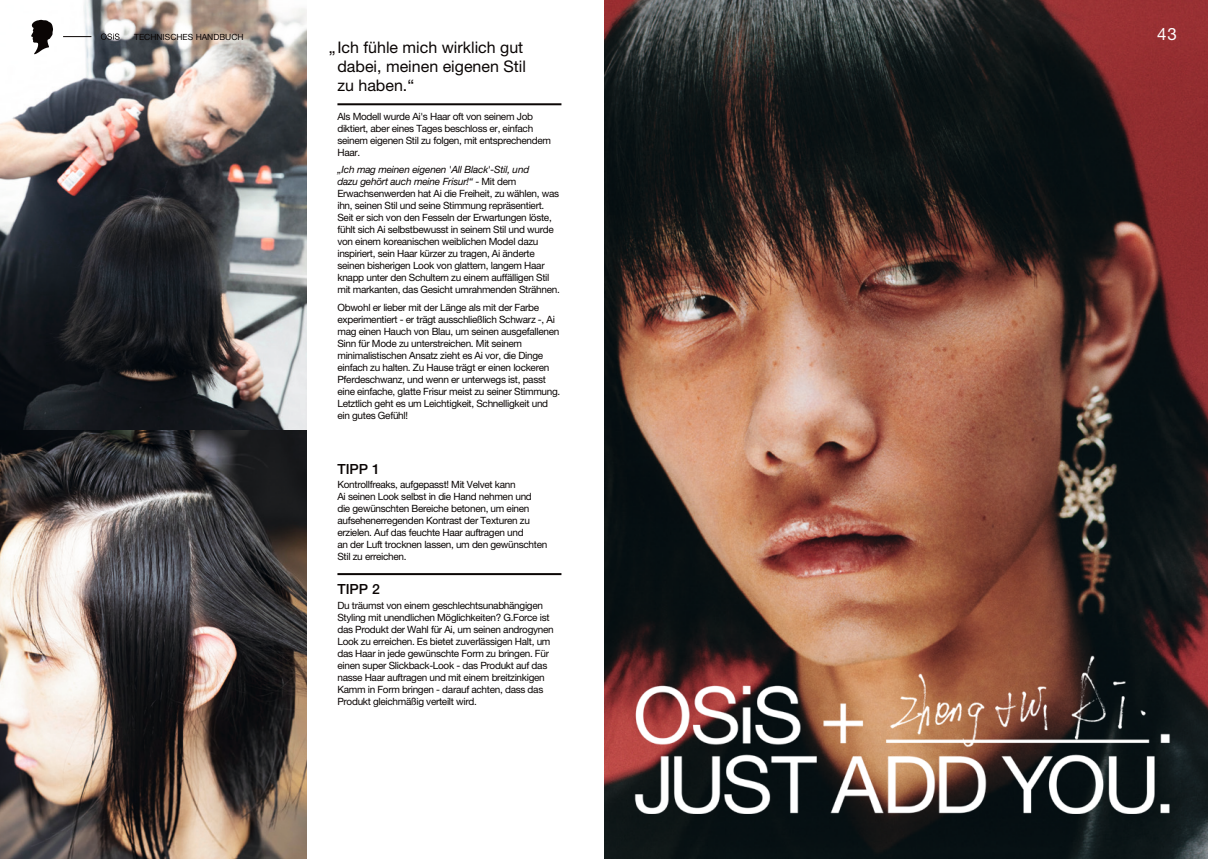
<style>
.page{position:relative;width:1208px;height:859px;background:#fff}
.page>*{position:absolute;margin:0;border:0;box-sizing:border-box;transform-origin:0 0}
.t1{font:17px "Helvetica Neue LTW1 G";color:#fff}
.t2{font:16px/19px "Helvetica Neue LTW1 G";color:#0a0504}
.t3{font:500 14px "Helvetica Neue LTW1 G";color:#0a0504}
.t4{font:10px/12px "Helvetica Neue LTW1 G";letter-spacing:-.03em;color:#0a0504}
.t5{font:8.5px "Helvetica Neue LTW1 G";color:#0a0504}
.s1{font-style:italic}
</style>
<div class="page">
<img style="left:0;top:0;width:306px;height:859px">
<svg style="left:31px;top:20px;width:22px;height:34px"></svg>
<svg style="left:63px;top:36px;width:28px;height:1px"></svg>
<svg style="left:101px;top:33px;width:19px;height:7px"></svg>
<img style="left:604px;top:0;width:604px;height:859px">
<img style="left:632px;top:627px;width:539px;height:187px">
<hr style="left:337px;top:103px;width:224px;height:2px;background:#0a0504">
<hr style="left:337px;top:573px;width:224px;height:2px;background:#0a0504">
<p class="t5" style="left:134px;top:31px;width:111px">TECHNISCHES HANDBUCH</p>
<h2 class="t2" style="left:337px;top:37px;width:190px;text-indent:-8px">„Ich fühle mich wirklich gut dabei, meinen eigenen Stil zu haben.“</h2>
<p class="t4" style="left:337px;top:110px;width:215px">Als Modell wurde Ai's Haar oft von seinem Job diktiert, aber eines Tages beschloss er, einfach seinem eigenen Stil zu folgen, mit entsprechendem Haar.</p>
<p class="t4" style="left:337px;top:164px;width:224px"><span class="s1">„Ich mag meinen eigenen 'All Black'-Stil, und<br>dazu gehört auch meine Frisur!“</span> - Mit dem Erwachsenwerden hat Ai die Freiheit, zu wählen, was ihn, seinen Stil und seine Stimmung repräsentiert.<br>Seit er sich von den Fesseln der Erwartungen löste, fühlt sich Ai selbstbewusst in seinem Stil und wurde von einem koreanischen weiblichen Model dazu inspiriert, sein Haar kürzer zu tragen, Ai änderte seinen bisherigen Look von glattem, langem Haar knapp unter den Schultern zu einem auffälligen Stil mit markanten, das Gesicht umrahmenden Strähnen.</p>
<p class="t4" style="left:337px;top:301px;width:224px">Obwohl er lieber mit der Länge als mit der Farbe experimentiert - er trägt ausschließlich Schwarz -, Ai mag einen Hauch von Blau, um seinen ausgefallenen Sinn für Mode zu unterstreichen. Mit seinem minimalistischen Ansatz zieht es Ai vor, die Dinge einfach zu halten. Zu Hause trägt er einen lockeren Pferdeschwanz, und wenn er unterwegs ist, passt eine einfache, glatte Frisur meist zu seiner Stimmung.<br>Letztlich geht es um Leichtigkeit, Schnelligkeit und ein gutes Gefühl!</p>
<h3 class="t3" style="left:337px;top:460px;width:44px">TIPP 1</h3>
<p class="t4" style="left:337px;top:479px;width:211px">Kontrollfreaks, aufgepasst! Mit Velvet kann<br>Ai seinen Look selbst in die Hand nehmen und die gewünschten Bereiche betonen, um einen aufsehenerregenden Kontrast der Texturen zu erzielen. Auf das feuchte Haar auftragen und<br>an der Luft trocknen lassen, um den gewünschten Stil zu erreichen.</p>
<h3 class="t3" style="left:337px;top:581px;width:44px">TIPP 2</h3>
<p class="t4" style="left:337px;top:599px;width:218px">Du träumst von einem geschlechtsunabhängigen Styling mit unendlichen Möglichkeiten? G.Force ist das Produkt der Wahl für Ai, um seinen androgynen Look zu erreichen. Es bietet zuverlässigen Halt, um das Haar in jede gewünschte Form zu bringen. Für einen super Slickback-Look - das Produkt auf das nasse Haar auftragen und mit einem breitzinkigen Kamm in Form bringen - darauf achten, dass das Produkt gleichmäßig verteilt wird.</p>
<h1 class="t1" style="left:1157px;top:24px;width:21px">43</h1>
</div>
